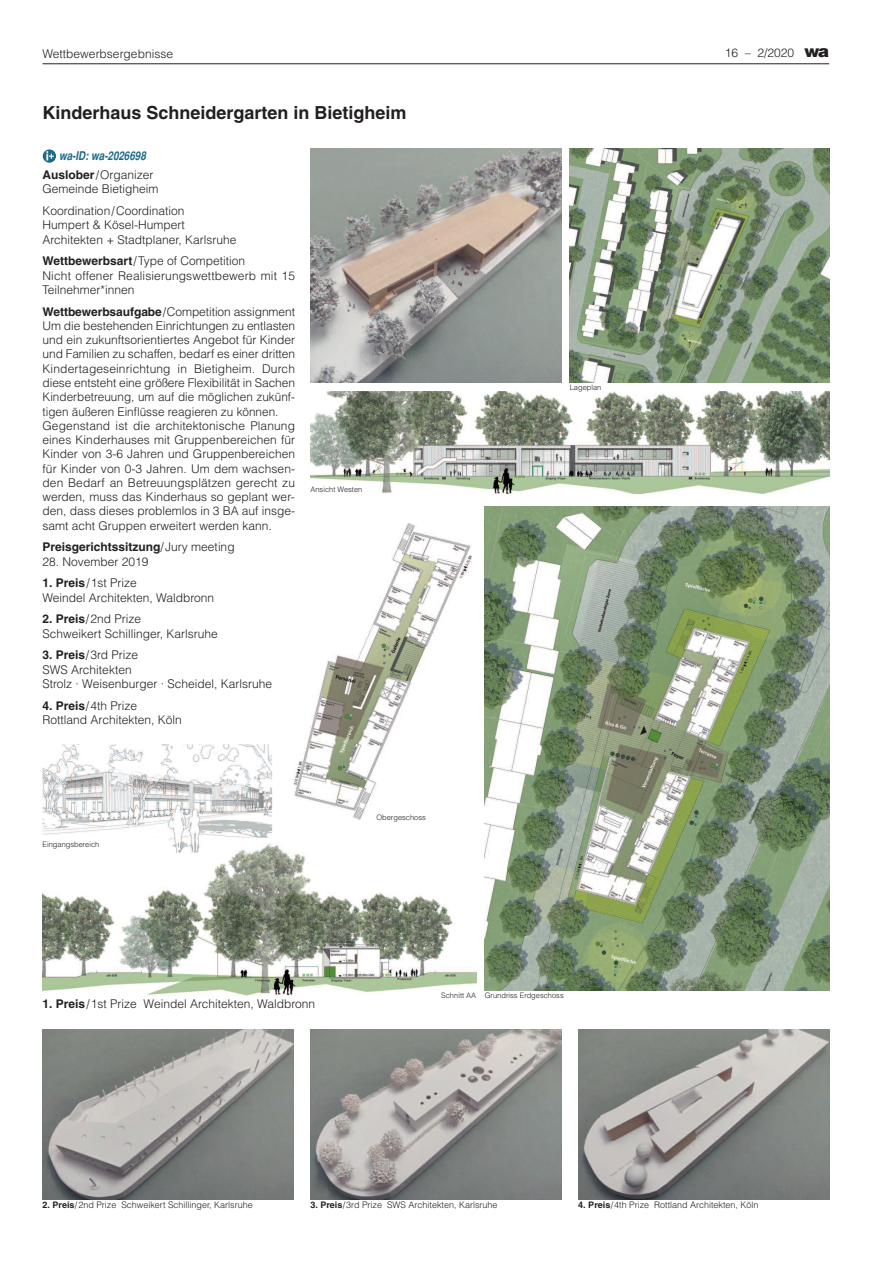
<style>
.page{position:relative;width:893px;height:1263px;background:#fff}
.page>*{position:absolute;margin:0;border:0;box-sizing:border-box;transform-origin:0 0}
.t1{font:700 18px "Helvetica";color:#231f20}
.t2{font:300 12px/14.2px "Helvetica";color:#231f20}
.t3{font:700 12px "Helvetica";color:#231f20}
.t4{font:italic 700 condensed 12px "Helvetica";color:#1d6987}
.t5{font:300 9px "Helvetica";color:#231f20}
.t6{font:300 7.5px "Helvetica";color:#231f20}
.s1{font-weight:900;font-size:16.5px}
.s2{font-weight:700}
.s3{font-weight:300}
</style>
<div class="page">
<hr style="left:43px;top:64px;width:786px;height:1px;background:#231f20">
<svg style="left:43px;top:149px;width:13px;height:14px"></svg>
<svg style="left:46px;top:151px;width:8px;height:9px"></svg>
<img style="left:43px;top:1029px;width:250px;height:170px">
<img style="left:310px;top:1029px;width:251px;height:170px">
<img style="left:578px;top:1029px;width:251px;height:170px">
<img style="left:310px;top:149px;width:251px;height:234px">
<img style="left:310px;top:391px;width:519px;height:102px">
<img style="left:485px;top:506px;width:344px;height:485px">
<img style="left:293px;top:523px;width:179px;height:298px">
<img style="left:570px;top:149px;width:259px;height:234px">
<img style="left:43px;top:845px;width:433px;height:150px">
<img style="left:43px;top:744px;width:229px;height:115px">
<p class="t2" style="left:43px;top:46px;width:132px">Wettbewerbsergebnisse</p>
<p class="t2" style="left:725px;top:46px;width:106px">16 – 2/2020 <span class="s1">wa</span></p>
<h1 class="t1" style="left:43px;top:106px;width:366px">Kinderhaus Schneidergarten in Bietigheim</h1>
<p class="t4" style="left:59px;top:148px;width:88px">wa-ID: wa-2026698</p>
<p class="t2" style="left:43px;top:168px;width:118px"><span class="s2">Auslober</span>/Organizer<br>Gemeinde Bietigheim</p>
<p class="t2" style="left:43px;top:204px;width:196px">Koordination/Coordination<br>Humpert &amp; Kösel-Humpert<br>Architekten + Stadtplaner, Karlsruhe</p>
<p class="t2" style="left:43px;top:254px;width:254px"><span class="s2">Wettbewerbsart</span>/Type of Competition<br>Nicht offener Realisierungswettbewerb mit 15<br>Teilnehmer*innen</p>
<p class="t2" style="left:43px;top:304px;width:254px"><span class="s2">Wettbewerbsaufgabe</span>/Competition assignment Um die bestehenden Einrichtungen zu entlasten und ein zukunftsorientiertes Angebot für Kinder und Familien zu schaffen, bedarf es einer dritten Kindertageseinrichtung in Bietigheim. Durch diese entsteht eine größere Flexibilität in Sachen Kinderbetreuung, um auf die möglichen zukünf&shy;tigen äußeren Einflüsse reagieren zu können.<br>Gegenstand ist die architektonische Planung eines Kinderhauses mit Gruppenbereichen für Kinder von 3-6 Jahren und Gruppenbereichen für Kinder von 0-3 Jahren. Um dem wachsen&shy;den Bedarf an Betreuungsplätzen gerecht zu werden, muss das Kinderhaus so geplant wer&shy;den, dass dieses problemlos in 3 BA auf insge&shy;samt acht Gruppen erweitert werden kann.</p>
<p class="t3" style="left:43px;top:543px;width:194px">Preisgerichtssitzung<span class="s3">/Jury meeting</span></p>
<p class="t2" style="left:43px;top:554px;width:108px">28. November 2019</p>
<p class="t2" style="left:43px;top:576px;width:173px"><span class="s2">1. Preis</span>/1st Prize<br>Weindel Architekten, Waldbronn</p>
<p class="t2" style="left:43px;top:612px;width:177px"><span class="s2">2. Preis</span>/2nd Prize<br>Schweikert Schillinger, Karlsruhe</p>
<p class="t2" style="left:43px;top:648px;width:231px"><span class="s2">3. Preis</span>/3rd Prize<br>SWS Architekten<br>Strolz · Weisenburger · Scheidel, Karlsruhe</p>
<p class="t2" style="left:43px;top:698px;width:141px"><span class="s2">4. Preis</span>/4th Prize<br>Rottland Architekten, Köln</p>
<p class="t6" style="left:310px;top:485px;width:53px">Ansicht Westen</p>
<p class="t6" style="left:43px;top:840px;width:58px">Eingangsbereich</p>
<p class="t6" style="left:376px;top:813px;width:51px">Obergeschoss</p>
<p class="t6" style="left:570px;top:383px;width:33px">Lageplan</p>
<p class="t2" style="left:43px;top:997px;width:274px"><span class="s2">1. Preis</span>/1st Prize Weindel Architekten, Waldbronn</p>
<p class="t6" style="left:441px;top:991px;width:124px">Schnitt AA Grundriss Erdgeschoss</p>
<p class="t5" style="left:43px;top:1199px;width:212px"><span class="s2">2. Preis</span>/2nd Prize Schweikert Schillinger, Karlsruhe</p>
<p class="t5" style="left:310px;top:1199px;width:189px"><span class="s2">3. Preis</span>/3rd Prize SWS Architekten, Karlsruhe</p>
<p class="t5" style="left:578px;top:1199px;width:182px"><span class="s2">4. Preis</span>/4th Prize Rottland Architekten, Köln</p>
</div>
